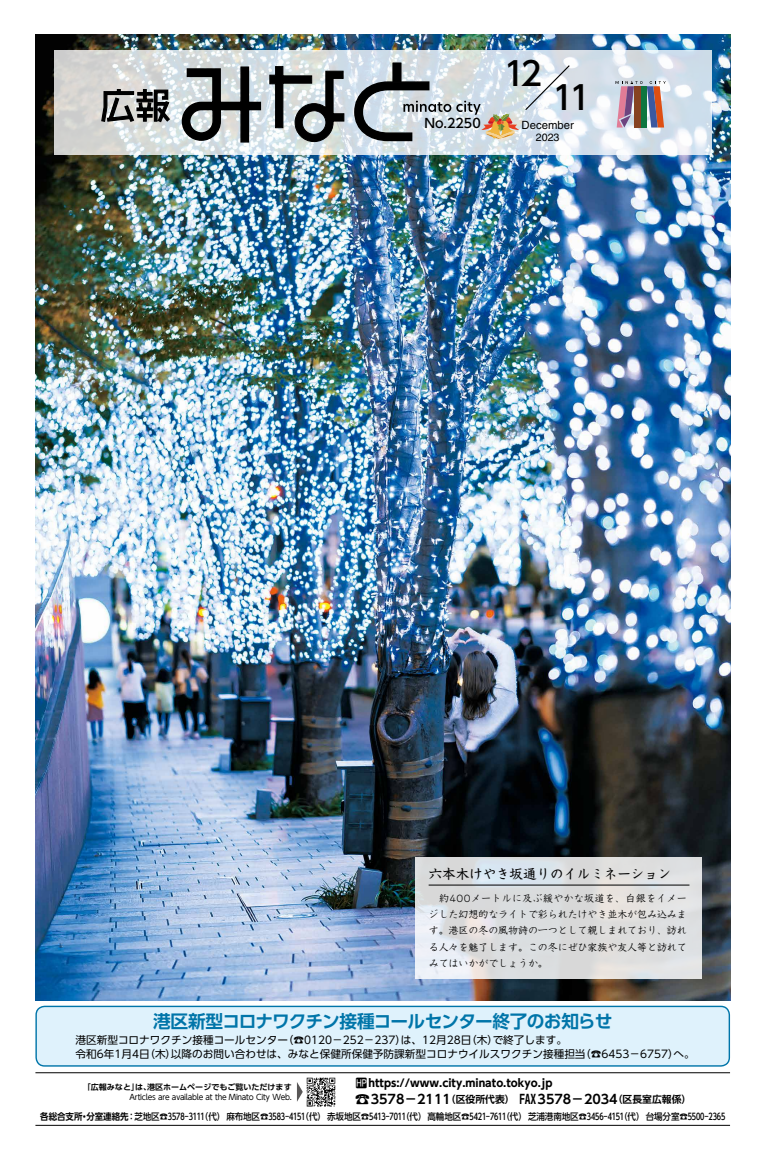
<style>
.page{position:relative;width:774px;height:1151px;background:#fff}
.page>*{position:absolute;margin:0;border:0;box-sizing:border-box;transform-origin:0 0}
.t1{font:500 32.6px "UD Shin Go Pro";color:#000}
.t2{font:700 17.7px "UD Shin Go Pro De";letter-spacing:-.045em;color:#0075a9}
.t3{font:500 13.5px "Kyoka ICA Pro";color:#000}
.t4{font:700 12.8px "UD Shin Go Pro De";color:#000}
.t5{font:500 12.8px "UD Shin Go Pro";color:#000}
.t6{font:11.3px "Helvetica";color:#000}
.t7{font:10.6px/14.2px "UD Shin Go Pro";color:#000}
.t8{font:700 10.6px "UD Shin Go Pro";color:#000}
.t9{font:10.6px "Helvetica";color:#000}
.t10{font:9.9px/16.3px "Kyoka ICA Pro";color:#000;text-align:justify}
.t11{font:500 9.2px "UD Shin Go Pro";letter-spacing:-.01em;color:#000;scale:.93 1}
.t12{font:7.8px "UD Shin Go Pro";letter-spacing:-.03em;color:#000;scale:.95 1}
.t13{font:700 7.8px "UD Shin Go Pro De";color:#000}
.s1{font-family:"SSC1 kuhogai";font-weight:400}
.s2{font-size:15.3px}
.s3{font-size:9.8px}
.s4{font-family:"UD Shin Go Pro De";font-weight:700}
</style>
<div class="page">
<img style="left:35px;top:34px;width:695px;height:967px">
<svg style="left:54px;top:50px;width:657px;height:105px"></svg>
<svg style="left:181px;top:66px;width:81px;height:77px;background:#888d8f"></svg>
<svg style="left:100px;top:88px;width:71px;height:35px;background:#767776"></svg>
<div style="left:393px;top:63px;width:8px;height:19px;border:1px solid #000"></div>
<svg style="left:269px;top:66px;width:76px;height:77px;background:#8c9193"></svg>
<svg style="left:415px;top:857px;width:287px;height:122px;background:#dddee0"></svg>
<hr style="left:429px;top:885px;width:260px;height:1px;background:#000">
<svg style="left:353px;top:64px;width:218px;height:78px;background:#c1c8cb"></svg>
<div style="left:36px;top:1006px;width:693px;height:60px;background:#dff2fc;border-radius:9px"></div>
<div style="left:35px;top:1006px;width:695px;height:61px;border:1px solid #0075a9;border-radius:9px"></div>
<svg style="left:615px;top:81px;width:51px;height:47px;background:#9c898c"></svg>
<hr style="left:35px;top:1072px;width:695px;height:1px;background:#000">
<hr style="left:35px;top:1125px;width:695px;height:1px;background:#000">
<svg style="left:297px;top:1082px;width:6px;height:20px"></svg>
<img style="left:306px;top:1077px;width:30px;height:30px">
<p class="t5" style="left:424px;top:113px;width:58px">No.2250</p>
<h1 class="t1" style="left:504px;top:47px;width:40px">12</h1>
<p class="t6" style="left:521px;top:118px;width:54px">December</p>
<p class="t9" style="left:536px;top:131px;width:25px">2023</p>
<h1 class="t1" style="left:553px;top:71px;width:40px">11</h1>
<p class="t3" style="left:429px;top:864px;width:244px">六本木けやき坂通りのイルミネーション</p>
<p class="t10" style="left:429px;top:889px;width:260px">　約400メートルに及ぶ緩やかな坂道を、白銀をイメージした幻想的なライトで彩られたけやき並木が包み込みます。港区の冬の風物詩の一つとして親しまれており、訪れる人々を魅了します。この冬にぜひ家族や友人等と訪れてみてはいかがでしょうか。</p>
<h2 class="t2" style="left:153px;top:1006px;width:460px">港区新型コロナワクチン接種コールセンター終了のお知らせ</h2>
<p class="t7" style="left:75px;top:1033px;width:621px">港区新型コロナワクチン接種コールセンター（☎0120－252－237）は、12月28日（木）で終了します。<br>令和6年1月4日（木）以降のお問い合わせは、みなと保健所保健予防課新型コロナウイルスワクチン接種担当（☎6453－6757）へ。</p>
<p class="t13" style="left:83px;top:1080px;width:210px">「広報みなと」は、港区ホームページでもご覧いただけます</p>
<p class="t8" style="left:356px;top:1074px;width:198px"><span class="s1">茜</span> https://www.city.minato.tokyo.jp</p>
<p class="t12" style="left:130px;top:1090px;width:172px">Articles are available at the Minato City Web.</p>
<p class="t4" style="left:355px;top:1089px;width:338px"><span class="s2">☎</span>3578－2111<span class="s3">（区役所代表）</span> FAX3578－2034<span class="s3">（区長室広報係）</span></p>
<p class="t11" style="left:40px;top:1109px;width:738px"><span class="s4">各総合支所・分室連絡先</span>：芝地区☎3578-3111（代） 麻布地区☎3583-4151（代） 赤坂地区☎5413-7011（代） 高輪地区☎5421-7611（代） 芝浦港南地区☎3456-4151（代） 台場分室☎5500-2365</p>
</div>
